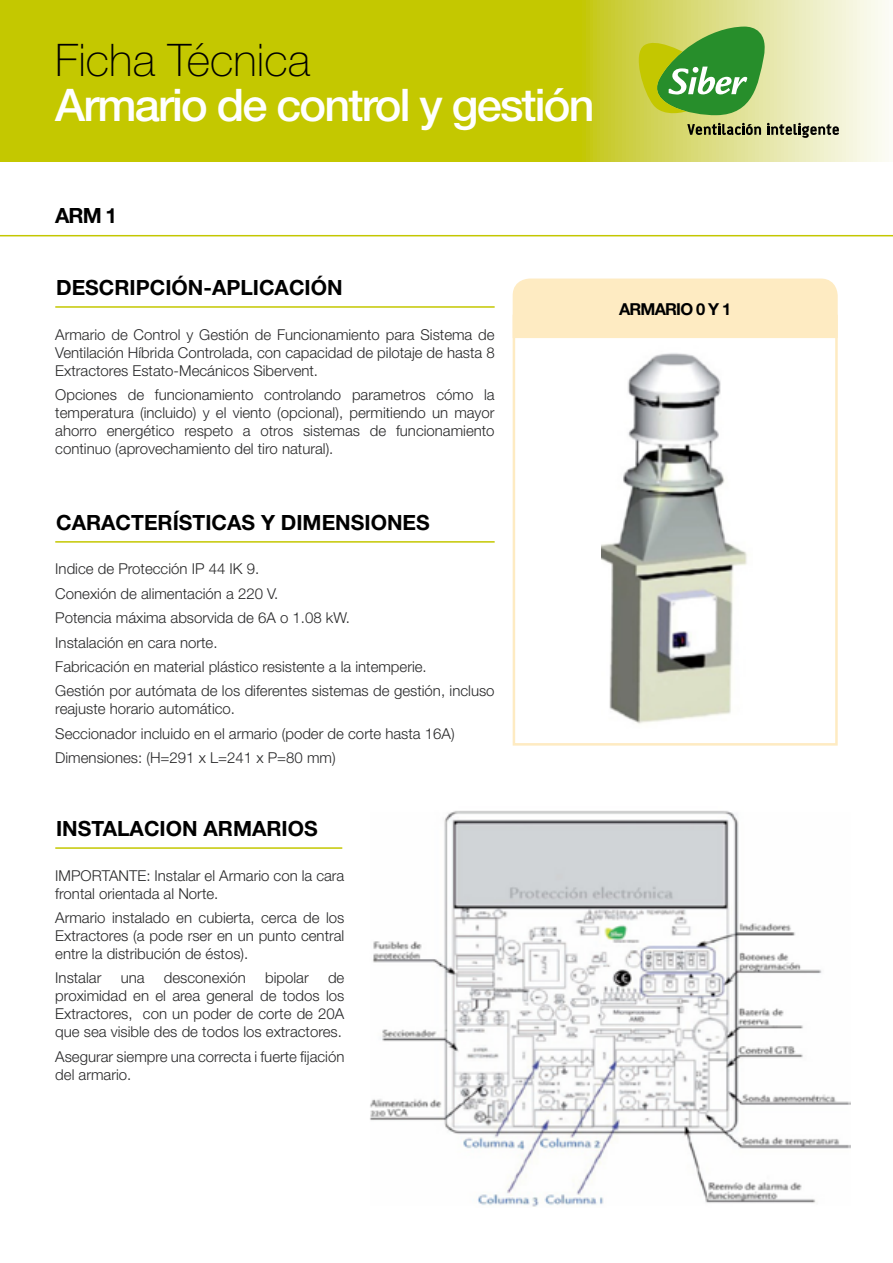
<style>
.page{position:relative;width:893px;height:1263px;background:#fff}
.page>*{position:absolute;margin:0;border:0;box-sizing:border-box;transform-origin:0 0}
.t1{font:500 45px "Helvetica Neue LT Std";letter-spacing:-.04em;color:#fff}
.t2{font:100 45px "Helvetica Neue LT Std";color:#000}
.t3{font:700 21px "Helvetica Neue LT Std";color:#000}
.t4{font:700 16.5px "Helvetica Neue LT Std";letter-spacing:-.05em;color:#000}
.t5{font:300 15px/18px "Helvetica Neue LT Std";color:#282829;text-align:justify}
</style>
<div class="page">
<svg style="left:0;top:0;width:889px;height:162px;background:#cacd1e"></svg>
<svg style="left:631px;top:26px;width:208px;height:112px;background:#a9c473"></svg>
<div style="left:513px;top:315px;width:325px;height:431px;border:3px solid #feebc2"></div>
<hr style="left:55px;top:306px;width:440px;height:2px;background:#c4c700">
<hr style="left:55px;top:541px;width:440px;height:2px;background:#c4c700">
<hr style="left:55px;top:847px;width:287px;height:2px;background:#c4c700">
<hr style="left:0;top:235px;width:893px;height:1px;background:#c4c700">
<div style="left:513px;top:279px;width:325px;height:59px;background:#feebc2"></div>
<img style="left:370px;top:811px;width:480px;height:396px">
<img style="left:601px;top:353px;width:146px;height:371px">
<h1 class="t2" style="left:55px;top:35px;width:257px">Ficha Técnica</h1>
<h1 class="t1" style="left:55px;top:78px;width:541px">Armario de control y gestión</h1>
<h2 class="t3" style="left:55px;top:203px;width:63px">ARM 1</h2>
<h2 class="t3" style="left:56px;top:274px;width:288px">DESCRIPCIÓN-APLICACIÓN</h2>
<p class="t5" style="left:55px;top:325px;width:441px">Armario de Control y Gestión de Funcionamiento para Sistema de Ventilación Híbrida Controlada, con capacidad de pilotaje de hasta 8<br>Extractores Estato-Mecánicos Sibervent.</p>
<p class="t5" style="left:55px;top:385px;width:441px">Opciones de funcionamiento controlando parametros cómo la temperatura (incluido) y el viento (opcional), permitiendo un mayor ahorro energético respeto a otros sistemas de funcionamiento continuo (aprovechamiento del tiro natural).</p>
<h2 class="t3" style="left:56px;top:509px;width:375px">CARACTERÍSTICAS Y DIMENSIONES</h2>
<p class="t5" style="left:55px;top:557px;width:441px;line-height:24.3px;text-align:left">Indice de Protección IP 44 IK 9.<br>Conexión de alimentación a 220 V.<br>Potencia máxima absorvida de 6A o 1.08 kW.<br>Instalación en cara norte.<br>Fabricación en material plástico resistente a la intemperie.<br>Gestión por autómata de los diferentes sistemas de gestión, incluso</p>
<p class="t5" style="left:55px;top:696px;width:401px;line-height:24.3px;text-align:left">reajuste horario automático.<br>Seccionador incluido en el armario (poder de corte hasta 16A)<br>Dimensiones: (H=291 x L=241 x P=80 mm)</p>
<h2 class="t3" style="left:56px;top:815px;width:263px">INSTALACION ARMARIOS</h2>
<p class="t5" style="left:55px;top:866px;width:291px">IMPORTANTE: Instalar el Armario con la cara frontal orientada al Norte.</p>
<p class="t5" style="left:55px;top:908px;width:291px">Armario instalado en cubierta, cerca de los Extractores (a pode rser en un punto central entre la distribución de éstos).</p>
<p class="t5" style="left:55px;top:969px;width:48px">Instalar</p>
<p class="t5" style="left:121px;top:969px;width:25px">una</p>
<p class="t5" style="left:164px;top:969px;width:83px">desconexión</p>
<p class="t5" style="left:265px;top:969px;width:45px">bipolar</p>
<p class="t5" style="left:55px;top:969px;width:291px;text-indent:273px">de proximidad en el area general de todos los Extractores, con un poder de corte de 20A que sea visible des de todos los extractores.</p>
<p class="t5" style="left:55px;top:1047px;width:291px">Asegurar siempre una correcta i fuerte fijación del armario.</p>
<p class="t4" style="left:619px;top:299px;width:114px">ARMARIO 0 Y 1</p>
</div>
